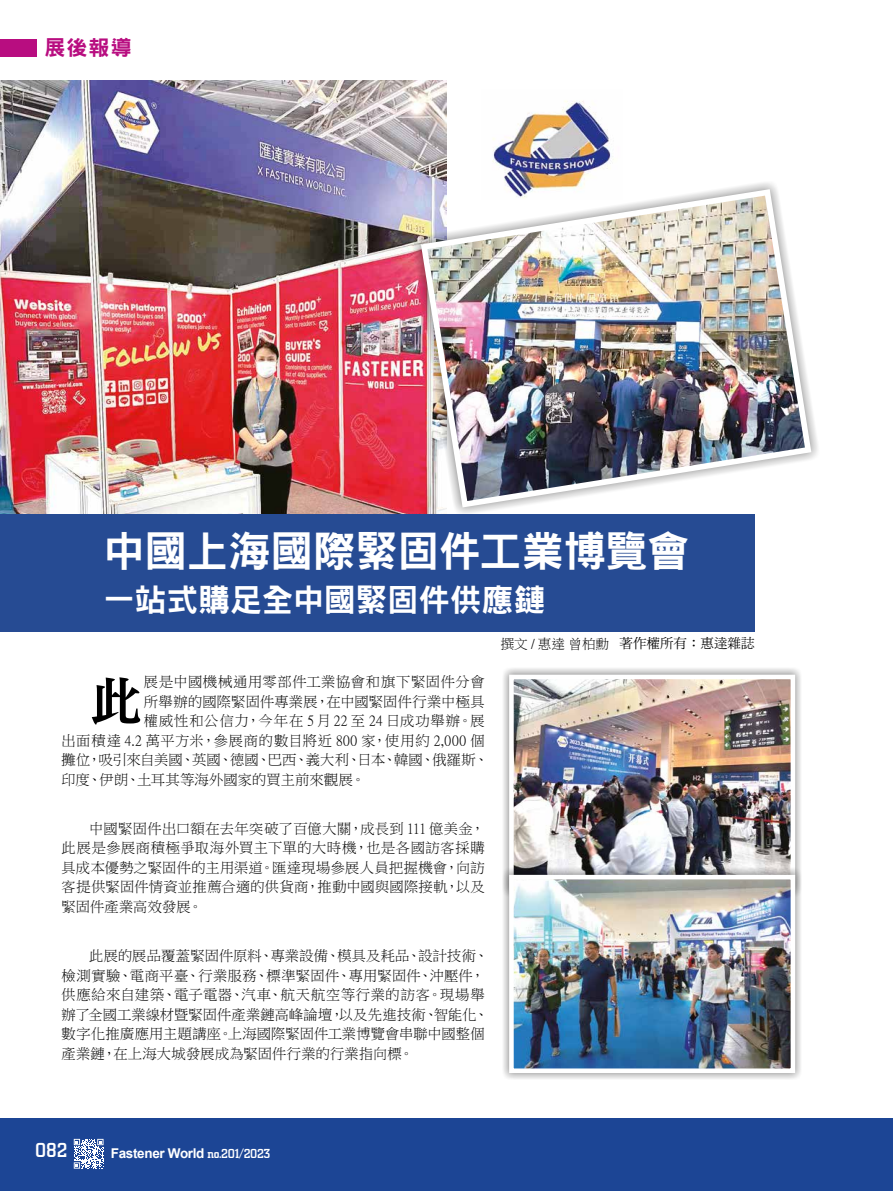
<style>
.page{position:relative;width:893px;height:1191px;background:#fff}
.page>*{position:absolute;margin:0;border:0;box-sizing:border-box;transform-origin:0 0}
.t1{font:53.25px "DF Ming Std W9";color:#000}
.t2{font:42px "DF Hei Std W9";color:#fff}
.t3{font:31.5px "DF Hei Std W9";color:#fff}
.t4{font:21px "DF Hei Std W9";color:#b80d80}
.t5{font:500 21px "City D";color:#fff}
.t6{font:14.25px/19.5px "P Ming Li U";letter-spacing:.02em;color:#000;text-align:justify}
.t7{font:14.25px "P Ming Li U";letter-spacing:.05em;color:#000}
.t8{font:14.25px "P Ming Li U";letter-spacing:.06em;color:#000}
.t9{font:14.25px "P Ming Li U";letter-spacing:.045em;color:#000}
.t10{font:700 13.5px "Arial";letter-spacing:-.025em;color:#fff}
.t11{font:13.5px "DF Ming Std W5";color:#000}
.s1{font-family:"P Ming Li U"}
.s2{font-family:"City D";font-weight:500}
</style>
<div class="page">
<div style="left:0;top:1118px;width:893px;height:73px;background:#1c4595"></div>
<img style="left:0;top:81px;width:446px;height:433px">
<img style="left:492px;top:100px;width:122px;height:79px">
<img style="left:410px;top:179px;width:408px;height:335px">
<img style="left:418px;top:186px;width:397px;height:325px">
<div style="left:502px;top:667px;width:300px;height:230px;background:#000;opacity:.45"></div>
<img style="left:515px;top:680px;width:274px;height:187px">
<div style="left:509px;top:674px;width:286px;height:216px;border:5px solid #fff"></div>
<div style="left:502px;top:867px;width:300px;height:213px;background:#000;opacity:.45"></div>
<img style="left:515px;top:881px;width:274px;height:186px">
<div style="left:509px;top:875px;width:286px;height:198px;border:5px solid #fff"></div>
<div style="left:0;top:514px;width:755px;height:117px;background:#264b93"></div>
<div style="left:0;top:40px;width:36px;height:17px;background:#b80d80"></div>
<svg style="left:74px;top:1138px;width:30px;height:30px"></svg>
<h3 class="t4" style="left:45px;top:36px;width:89px">展後報導</h3>
<h2 class="t2" style="left:104px;top:528px;width:588px">中國上海國際緊固件工業博覽會</h2>
<h3 class="t3" style="left:104px;top:583px;width:443px">一站式購足全中國緊固件供應鏈</h3>
<h1 class="t1" style="left:89px;top:672px;width:55px">此</h1>
<p class="t9" style="left:144px;top:674px;width:342px">展是中國機械通用零部件工業協會和旗下緊固件分會</p>
<p class="t6" style="left:144px;top:691px;width:342px">所舉辦的國際緊固件專業展，在中國緊固件行業中極具</p>
<p class="t8" style="left:144px;top:713px;width:342px">權威性和公信力，今年在 5 月 22 至 24 日成功舉辦。展</p>
<p class="t7" style="left:62px;top:733px;width:425px">出面積達 4.2 萬平方米，參展商的數目將近 800 家，使用約 2,000 個</p>
<p class="t6" style="left:62px;top:750px;width:428px">攤位，吸引來自美國、英國、德國、巴西、義大利、日本、韓國、俄羅斯、</p>
<p class="t6" style="left:62px;top:769px;width:305px">印度、伊朗、土耳其等海外國家的買主前來觀展。</p>
<p class="t6" style="left:62px;top:819px;width:425px;text-indent:28px">中國緊固件出口額在去年突破了百億大關，成長到 111 億美金，此展是參展商積極爭取海外買主下單的大時機，也是各國訪客採購具成本優勢之緊固件的主用渠道。匯達現場參展人員把握機會，向訪客提供緊固件情資並推薦合適的供貨商，推動中國與國際接軌，以及緊固件產業高效發展。</p>
<p class="t6" style="left:62px;top:946px;width:428px;text-align:left;text-indent:28px">此展的展品覆蓋緊固件原料、專業設備、模具及耗品、設計技術、檢測實驗、電商平臺、行業服務、標準緊固件、專用緊固件、沖壓件，供應給來自建築、電子電器、汽車、航天航空等行業的訪客。現場舉辦了全國工業線材暨緊固件產業鏈高峰論壇，以及先進技術、智能化、數字化推廣應用主題講座。上海國際緊固件工業博覽會串聯中國整個產業鏈，在上海大城發展成為緊固件行業的行業指向標。</p>
<p class="t11" style="left:501px;top:636px;width:255px"><span class="s1">撰文 / 惠達 曾柏勳</span> 著作權所有：惠達雜誌</p>
<h3 class="t5" style="left:35px;top:1138px;width:34px">082</h3>
<p class="t10" style="left:111px;top:1144px;width:161px">Fastener World <span class="s2">no.201/2023</span></p>
</div>
